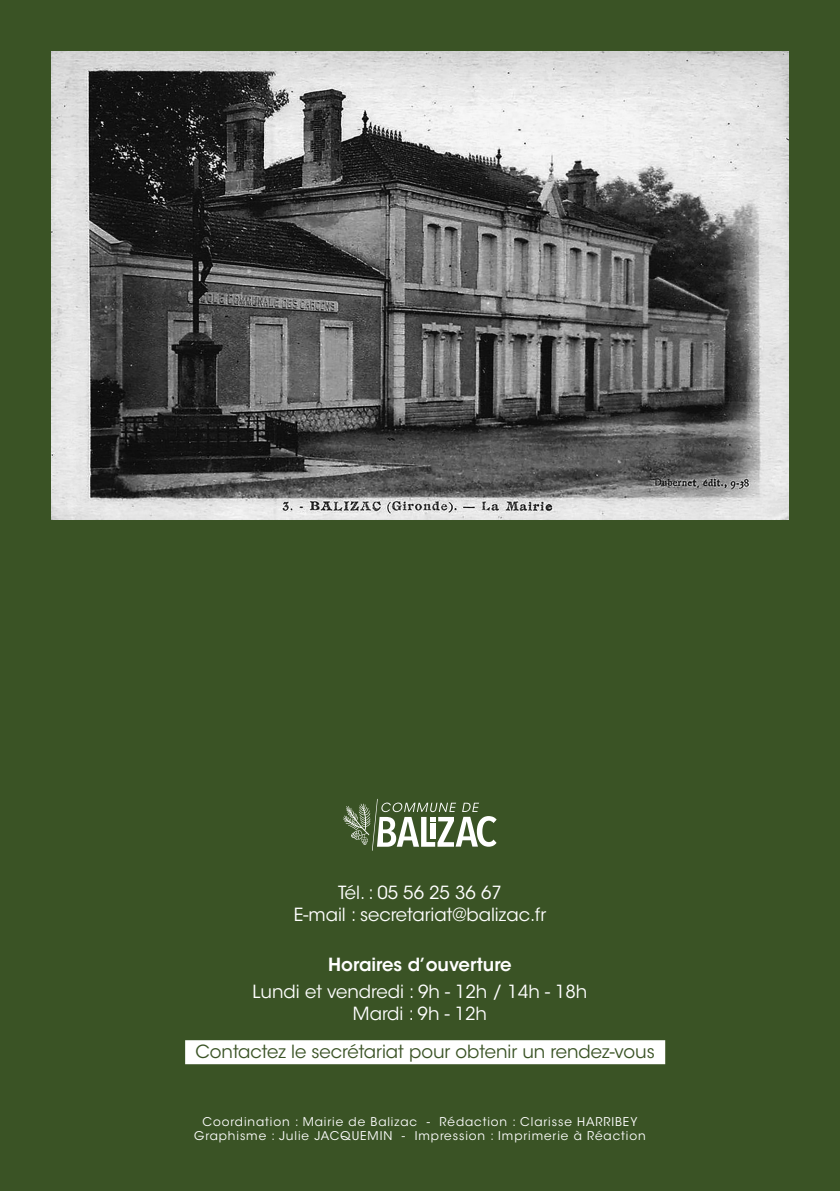
<style>
.page{position:relative;width:840px;height:1191px;background:#fff}
.page>*{position:absolute;margin:0;border:0;box-sizing:border-box;transform-origin:0 0}
.t1{font:18px/21.6px "ITC Avant Garde Std";color:#fff;text-align:center}
.t2{font:18px "ITC Avant Garde Std";color:#3a5325}
.t3{font:600 18px "ITC Avant Garde Std";color:#fff}
.t4{font:12px/14.4px "ITC Avant Garde Std";letter-spacing:.075em;color:#fff;text-align:center}
</style>
<div class="page">
<div style="left:0;top:0;width:839px;height:1191px;background:#3a5325"></div>
<img style="left:51px;top:51px;width:737px;height:468px">
<div style="left:185px;top:1040px;width:479px;height:24px;background:#fff"></div>
<svg style="left:343px;top:799px;width:153px;height:51px"></svg>
<p class="t1" style="left:294px;top:882px;width:254px">Tél. : 05 56 25 36 67<br>E-mail : secretariat@balizac.fr</p>
<p class="t3" style="left:328px;top:952px;width:185px">Horaires d’ouverture</p>
<p class="t1" style="left:252px;top:981px;width:336px">Lundi et vendredi : 9h - 12h / 14h - 18h<br>Mardi : 9h - 12h</p>
<p class="t2" style="left:195px;top:1040px;width:460px">Contactez le secrétariat pour obtenir un rendez-vous</p>
<p class="t4" style="left:194px;top:1114px;width:452px">Coordination : Mairie de Balizac - Rédaction : Clarisse HARRIBEY<br>Graphisme : Julie JACQUEMIN - Impression : Imprimerie à Réaction</p>
</div>
